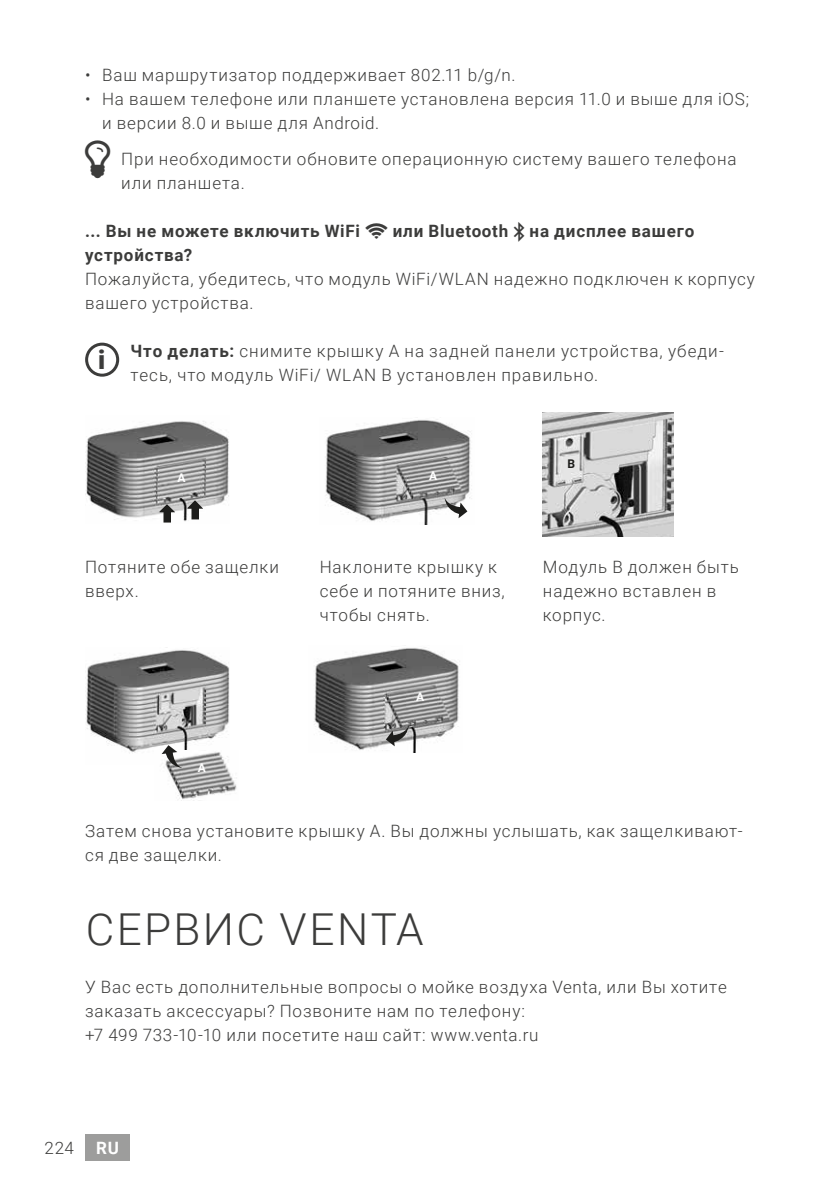
<style>
.page{position:relative;width:840px;height:1191px;background:#fff}
.page>*{position:absolute;margin:0;border:0;box-sizing:border-box;transform-origin:0 0}
.t1{font:300 44px "Roboto";letter-spacing:.055em;color:#3c3c3b}
.t2{font:900 26px "Roboto";color:#3c3c3b}
.t3{font:300 17px/24px "Roboto";letter-spacing:.05em;color:#3c3c3b}
.t4{font:700 17px "Roboto";letter-spacing:.05em;color:#3c3c3b}
.t5{font:700 17px "Roboto";color:#fff}
.t6{font:700 12px "Roboto";color:#fff}
.t7{font:700 12px "Roboto";color:#1d1d1b}
.s1{font-weight:700}
</style>
<div class="page">
<div style="left:85px;top:1134px;width:45px;height:26px;background:#9d9d9c"></div>
<div style="left:85px;top:343px;width:34px;height:34px;border:3px solid #3c3c3b;border-radius:50%"></div>
<img style="left:85px;top:421px;width:144px;height:100px">
<img style="left:158px;top:503px;width:17px;height:20px">
<img style="left:186px;top:500px;width:17px;height:21px">
<img style="left:325px;top:419px;width:146px;height:106px">
<svg style="left:444px;top:497px;width:23px;height:21px"></svg>
<img style="left:542px;top:413px;width:131px;height:124px">
<img style="left:86px;top:647px;width:144px;height:106px">
<img style="left:154px;top:750px;width:83px;height:51px">
<svg style="left:161px;top:745px;width:22px;height:23px"></svg>
<img style="left:314px;top:647px;width:146px;height:106px">
<svg style="left:385px;top:725px;width:23px;height:21px"></svg>
<p class="t3" style="left:85px;top:62px;width:431px">• Ваш маршрутизатор поддерживает 802.11 b/g/n.</p>
<p class="t3" style="left:102px;top:86px;width:648px;text-indent:-17px">• На вашем телефоне или планшете установлена версия 11.0 и выше для iOS; и версии 8.0 и выше для Android.</p>
<p class="t3" style="left:121px;top:146px;width:616px">При необходимости обновите операционную систему вашего телефона или планшета.</p>
<p class="t4" style="left:85px;top:219px;width:276px">... Вы не можете включить WiFi</p>
<p class="t4" style="left:392px;top:219px;width:303px">или Bluetooth на дисплее вашего</p>
<p class="t4" style="left:85px;top:243px;width:109px">устройства?</p>
<p class="t3" style="left:85px;top:266px;width:670px">Пожалуйста, убедитесь, что модуль WiFi/WLAN надежно подключен к корпусу вашего устройства.</p>
<h2 class="t2" style="left:98px;top:341px;width:9px">i</h2>
<p class="t3" style="left:130px;top:338px;width:594px"><span class="s1">Что делать:</span> снимите крышку A на задней панели устройства, убеди&shy;тесь, что модуль WiFi/ WLAN B установлен правильно.</p>
<p class="t6" style="left:177px;top:469px;width:10px">A</p>
<p class="t6" style="left:429px;top:468px;width:10px">A</p>
<p class="t7" style="left:567px;top:455px;width:9px">B</p>
<p class="t3" style="left:85px;top:554px;width:195px">Потяните обе защелки вверх.</p>
<p class="t3" style="left:319px;top:554px;width:186px">Наклоните крышку к себе и потяните вниз, чтобы снять.</p>
<p class="t3" style="left:542px;top:554px;width:197px">Модуль В должен быть надежно вставлен в корпус.</p>
<p class="t6" style="left:198px;top:759px;width:10px">A</p>
<p class="t6" style="left:416px;top:688px;width:10px">A</p>
<p class="t3" style="left:85px;top:818px;width:658px">Затем снова установите крышку A. Вы должны услышать, как защелкивают&shy;ся две защелки.</p>
<h1 class="t1" style="left:86px;top:898px;width:339px">СЕРВИС VENTA</h1>
<p class="t3" style="left:85px;top:974px;width:643px">У Вас есть дополнительные вопросы о мойке воздуха Venta, или Вы хотите заказать аксессуары? Позвоните нам по телефону:<br>+7 499 733-10-10 или посетите наш сайт: www.venta.ru</p>
<p class="t3" style="left:44px;top:1135px;width:31px">224</p>
<p class="t5" style="left:96px;top:1135px;width:24px">RU</p>
</div>
